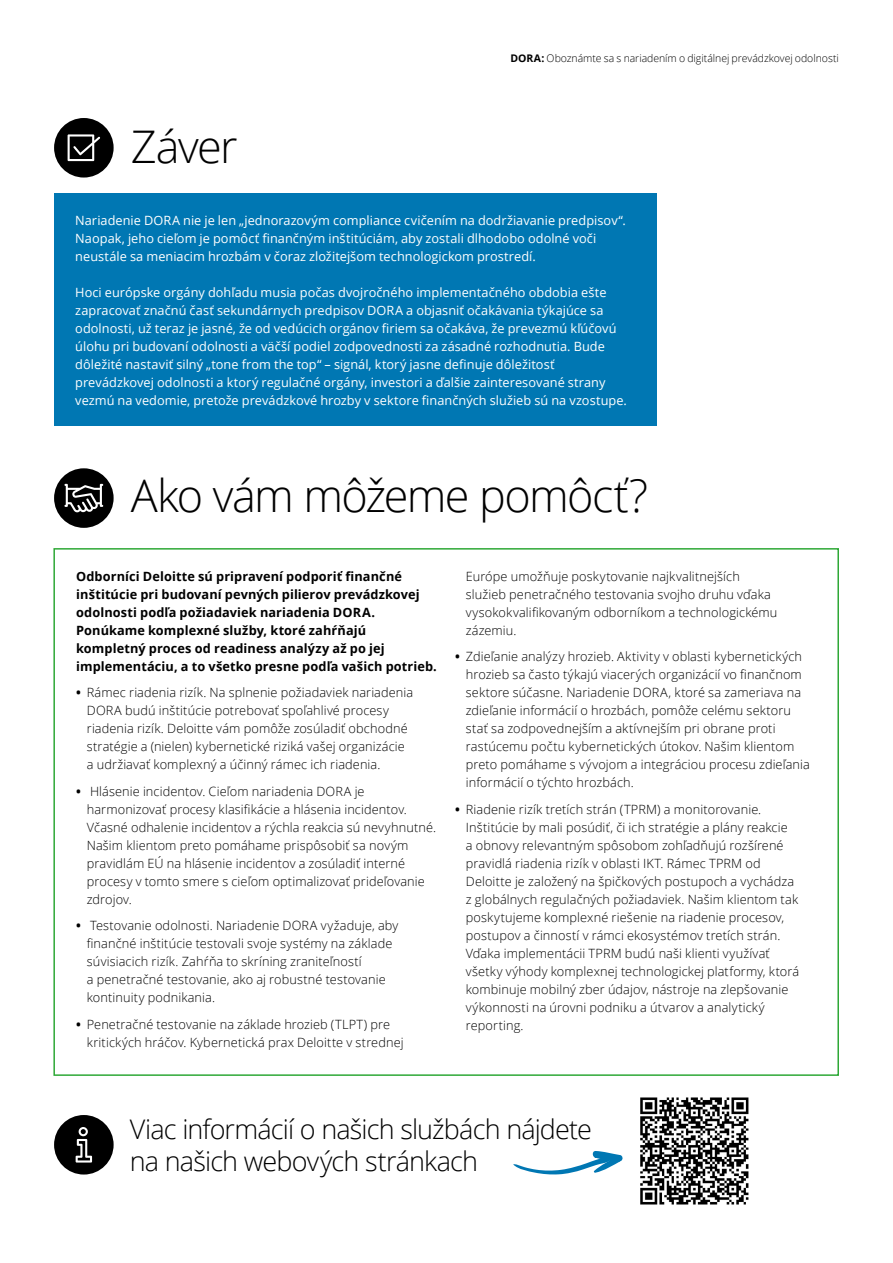
<style>
.page{position:relative;width:893px;height:1263px;background:#fff}
.page>*{position:absolute;margin:0;border:0;box-sizing:border-box;transform-origin:0 0}
.t1{font:300 45px "Open Sans";letter-spacing:-.035em;color:#000}
.t2{font:300 27px/32.4px "Open Sans";letter-spacing:-.03em;color:#000}
.t3{font:300 12.75px/18px "Open Sans";letter-spacing:.01em;color:#000}
.t4{font:12.75px/18px "Open Sans";letter-spacing:.005em;color:#fff}
.t5{font:700 12.75px/18px "Open Sans";letter-spacing:.01em;color:#000}
.t6{font:300 10.5px "Open Sans";letter-spacing:-.005em;color:#000}
.s1{font-weight:700}
</style>
<div class="page">
<div style="left:54px;top:193px;width:602px;height:233px;background:#0077b3"></div>
<svg style="left:54px;top:468px;width:60px;height:60px"></svg>
<svg style="left:54px;top:118px;width:60px;height:60px"></svg>
<svg style="left:54px;top:1115px;width:60px;height:59px"></svg>
<img style="left:640px;top:1097px;width:109px;height:108px">
<svg style="left:513px;top:1151px;width:110px;height:24px"></svg>
<h1 class="t1" style="left:131px;top:116px;width:108px">Záver</h1>
<p class="t6" style="left:510px;top:51px;width:330px"><span class="s1">DORA:</span> Oboznámte sa s nariadením o digitálnej prevádzkovej odolnosti</p>
<p class="t4" style="left:75px;top:211px;width:552px">Nariadenie DORA nie je len „jednorazovým compliance cvičením na dodržiavanie predpisov“.<br>Naopak, jeho cieľom je pomôcť finančným inštitúciám, aby zostali dlhodobo odolné voči neustále sa meniacim hrozbám v čoraz zložitejšom technologickom prostredí.</p>
<p class="t4" style="left:75px;top:283px;width:553px">Hoci európske orgány dohľadu musia počas dvojročného implementačného obdobia ešte zapracovať značnú časť sekundárnych predpisov DORA a objasniť očakávania týkajúce sa odolnosti, už teraz je jasné, že od vedúcich orgánov firiem sa očakáva, že prevezmú kľúčovú úlohu pri budovaní odolnosti a väčší podiel zodpovednosti za zásadné rozhodnutia. Bude dôležité nastaviť silný „tone from the top“ – signál, ktorý jasne definuje dôležitosť prevádzkovej odolnosti a ktorý regulačné orgány, investori a ďalšie zainteresované strany vezmú na vedomie, pretože prevádzkové hrozby v sektore finančných služieb sú na vzostupe.</p>
<h1 class="t1" style="left:131px;top:465px;width:519px">Ako vám môžeme pomôcť?</h1>
<p class="t5" style="left:76px;top:567px;width:362px">Odborníci Deloitte sú pripravení podporiť finančné inštitúcie pri budovaní pevných pilierov prevádzkovej odolnosti podľa požiadaviek nariadenia DORA.<br>Ponúkame komplexné služby, ktoré zahŕňajú kompletný proces od readiness analýzy až po jej implementáciu, a to všetko presne podľa vašich potrieb.</p>
<p class="t3" style="left:87px;top:683px;width:328px;text-indent:-11px"><span class="s1">•</span> Rámec riadenia rizík. Na splnenie požiadaviek nariadenia DORA budú inštitúcie potrebovať spoľahlivé procesy riadenia rizík. Deloitte vám pomôže zosúladiť obchodné stratégie a (nielen) kybernetické riziká vašej organizácie a udržiavať komplexný a účinný rámec ich riadenia.</p>
<p class="t3" style="left:87px;top:782px;width:351px;text-indent:-11px"><span class="s1">•</span> Hlásenie incidentov. Cieľom nariadenia DORA je harmonizovať procesy klasifikácie a hlásenia incidentov.<br>Včasné odhalenie incidentov a rýchla reakcia sú nevyhnutné.<br>Našim klientom preto pomáhame prispôsobiť sa novým pravidlám EÚ na hlásenie incidentov a zosúladiť interné procesy v tomto smere s cieľom optimalizovať prideľovanie zdrojov.</p>
<p class="t3" style="left:87px;top:916px;width:313px;text-indent:-11px"><span class="s1">•</span> Testovanie odolnosti. Nariadenie DORA vyžaduje, aby finančné inštitúcie testovali svoje systémy na základe súvisiacich rizík. Zahŕňa to skríning zraniteľností<br>a penetračné testovanie, ako aj robustné testovanie kontinuity podnikania.</p>
<p class="t3" style="left:87px;top:1015px;width:318px;text-indent:-11px"><span class="s1">•</span> Penetračné testovanie na základe hrozieb (TLPT) pre kritických hráčov. Kybernetická prax Deloitte v strednej</p>
<p class="t3" style="left:466px;top:567px;width:313px">Európe umožňuje poskytovanie najkvalitnejších služieb penetračného testovania svojho druhu vďaka vysokokvalifikovaným odborníkom a technologickému zázemiu.</p>
<p class="t3" style="left:466px;top:647px;width:345px;text-indent:-11px"><span class="s1">•</span> Zdieľanie analýzy hrozieb. Aktivity v oblasti kybernetických hrozieb sa často týkajú viacerých organizácií vo finančnom sektore súčasne. Nariadenie DORA, ktoré sa zameriava na zdieľanie informácií o hrozbách, pomôže celému sektoru stať sa zodpovednejším a aktívnejším pri obrane proti rastúcemu počtu kybernetických útokov. Našim klientom preto pomáhame s vývojom a integráciou procesu zdieľania informácií o týchto hrozbách.</p>
<p class="t3" style="left:466px;top:800px;width:335px;text-indent:-11px"><span class="s1">•</span> Riadenie rizík tretích strán (TPRM) a monitorovanie.<br>Inštitúcie by mali posúdiť, či ich stratégie a plány reakcie<br>a obnovy relevantným spôsobom zohľadňujú rozšírené pravidlá riadenia rizík v oblasti IKT. Rámec TPRM od Deloitte je založený na špičkových postupoch a vychádza z globálnych regulačných požiadaviek. Našim klientom tak poskytujeme komplexné riešenie na riadenie procesov, postupov a činností v rámci ekosystémov tretích strán.<br>Vďaka implementácii TPRM budú naši klienti využívať všetky výhody komplexnej technologickej platformy, ktorá kombinuje mobilný zber údajov, nástroje na zlepšovanie výkonnosti na úrovni podniku a útvarov a analytický reporting.</p>
<h2 class="t2" style="left:130px;top:1112px;width:463px">Viac informácií o našich službách nájdete na našich webových stránkach</h2>
</div>
